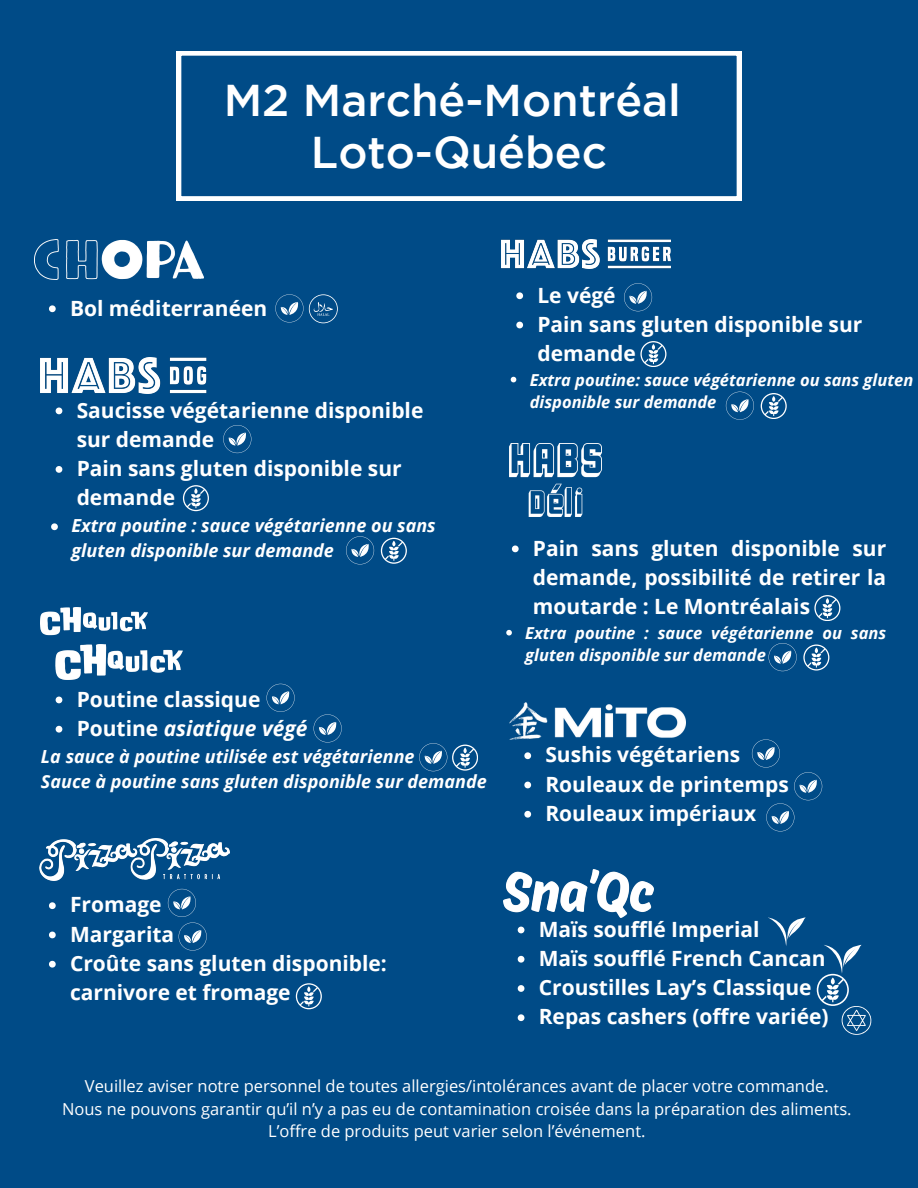
<style>
.page{position:relative;width:918px;height:1188px;background:#004b87}
.page>*{position:absolute;margin:0;border:0;box-sizing:border-box;transform-origin:0 0}
.t1{font:500 44.4px/51.8px "Gotham";color:#fff;text-align:center}
.t2{font:700 21px/29.2px "Open Sans";color:#fff}
.t3{font:italic 700 21px "Open Sans";color:#fff}
.t4{font:italic 700 18px/24.8px "Open Sans";color:#fff}
.t5{font:16.5px "Open Sans";color:#fff}
.t6{font:italic 700 16.5px/22.5px "Open Sans";color:#fff}
.s1{font-style:normal}
</style>
<div class="page">
<img style="left:34px;top:239px;width:169px;height:41px">
<img style="left:502px;top:239px;width:168px;height:29px">
<img style="left:41px;top:357px;width:166px;height:36px">
<img style="left:510px;top:444px;width:92px;height:73px">
<img style="left:510px;top:702px;width:175px;height:38px">
<svg style="left:49px;top:305px;width:7px;height:7px"></svg>
<svg style="left:516px;top:292px;width:7px;height:7px"></svg>
<svg style="left:516px;top:322px;width:7px;height:6px"></svg>
<svg style="left:511px;top:377px;width:5px;height:5px"></svg>
<img style="left:41px;top:607px;width:142px;height:72px">
<img style="left:39px;top:839px;width:190px;height:41px">
<svg style="left:524px;top:752px;width:7px;height:7px"></svg>
<svg style="left:524px;top:782px;width:7px;height:6px"></svg>
<svg style="left:524px;top:811px;width:7px;height:7px"></svg>
<svg style="left:56px;top:408px;width:6px;height:6px"></svg>
<svg style="left:56px;top:466px;width:6px;height:7px"></svg>
<svg style="left:51px;top:523px;width:7px;height:7px"></svg>
<svg style="left:512px;top:546px;width:7px;height:6px"></svg>
<svg style="left:506px;top:630px;width:6px;height:6px"></svg>
<svg style="left:56px;top:697px;width:6px;height:6px"></svg>
<svg style="left:56px;top:726px;width:6px;height:7px"></svg>
<svg style="left:49px;top:902px;width:7px;height:7px"></svg>
<svg style="left:49px;top:932px;width:7px;height:6px"></svg>
<svg style="left:49px;top:961px;width:7px;height:7px"></svg>
<img style="left:503px;top:869px;width:151px;height:49px">
<svg style="left:518px;top:927px;width:6px;height:6px"></svg>
<svg style="left:518px;top:956px;width:6px;height:7px"></svg>
<svg style="left:518px;top:985px;width:6px;height:7px"></svg>
<svg style="left:518px;top:1014px;width:6px;height:7px"></svg>
<svg style="left:768px;top:917px;width:38px;height:29px"></svg>
<svg style="left:817px;top:945px;width:55px;height:90px"></svg>
<svg style="left:752px;top:739px;width:70px;height:92px"></svg>
<svg style="left:267px;top:684px;width:28px;height:28px"></svg>
<svg style="left:275px;top:294px;width:28px;height:28px"></svg>
<svg style="left:624px;top:283px;width:28px;height:28px"></svg>
<svg style="left:314px;top:714px;width:28px;height:28px"></svg>
<svg style="left:168px;top:889px;width:39px;height:62px"></svg>
<svg style="left:296px;top:983px;width:26px;height:26px"></svg>
<svg style="left:177px;top:51px;width:564px;height:150px"></svg>
<svg style="left:223px;top:425px;width:28px;height:28px"></svg>
<svg style="left:183px;top:485px;width:26px;height:26px"></svg>
<svg style="left:419px;top:743px;width:59px;height:28px"></svg>
<svg style="left:769px;top:643px;width:28px;height:28px"></svg>
<svg style="left:803px;top:645px;width:26px;height:25px"></svg>
<svg style="left:726px;top:392px;width:28px;height:28px"></svg>
<svg style="left:761px;top:393px;width:26px;height:26px"></svg>
<svg style="left:640px;top:341px;width:26px;height:26px"></svg>
<svg style="left:814px;top:595px;width:26px;height:26px"></svg>
<svg style="left:346px;top:536px;width:28px;height:28px"></svg>
<svg style="left:381px;top:538px;width:26px;height:26px"></svg>
<svg style="left:309px;top:294px;width:29px;height:29px"></svg>
<p class="t1" style="left:224px;top:77px;width:459px">M2 Marché-Montréal<br>Loto-Québec</p>
<p class="t2" style="left:70px;top:293px;width:199px">Bol méditerranéen</p>
<p class="t2" style="left:77px;top:395px;width:348px">Saucisse végétarienne disponible sur demande</p>
<p class="t2" style="left:77px;top:453px;width:327px">Pain sans gluten disponible sur demande</p>
<p class="t4" style="left:72px;top:513px;width:366px">Extra poutine : sauce végétarienne ou sans gluten disponible sur demande</p>
<p class="t2" style="left:77px;top:684px;width:185px">Poutine classique</p>
<p class="t3" style="left:77px;top:714px;width:232px"><span class="s1">Poutine</span> asiatique végé</p>
<p class="t4" style="left:41px;top:744px;width:447px">La sauce à poutine utilisée est végétarienne<br>Sauce à poutine sans gluten disponible sur demande</p>
<p class="t2" style="left:70px;top:890px;width:93px">Fromage</p>
<p class="t2" style="left:70px;top:919px;width:106px">Margarita</p>
<p class="t2" style="left:70px;top:948px;width:318px">Croûte sans gluten disponible: carnivore et fromage</p>
<p class="t2" style="left:537px;top:280px;width:80px">Le végé</p>
<p class="t2" style="left:537px;top:309px;width:327px">Pain sans gluten disponible sur demande</p>
<p class="t6" style="left:530px;top:368px;width:385px">Extra poutine: sauce végétarienne ou sans gluten disponible sur demande</p>
<p class="t2" style="left:533px;top:533px;width:355px;text-align:justify">Pain sans gluten disponible sur demande, possibilité de retirer la moutarde : Le Montréalais</p>
<p class="t6" style="left:525px;top:621px;width:362px">Extra poutine : sauce végétarienne ou sans gluten disponible sur demande</p>
<p class="t2" style="left:545px;top:740px;width:196px">Sushis végétariens</p>
<p class="t2" style="left:545px;top:769px;width:245px">Rouleaux de printemps</p>
<p class="t2" style="left:545px;top:798px;width:212px">Rouleaux impériaux</p>
<p class="t2" style="left:539px;top:914px;width:222px">Maïs soufflé Imperial</p>
<h3 class="t2" style="left:539px;top:943px;width:288px">Maïs soufflé French Cancan</h3>
<p class="t2" style="left:539px;top:972px;width:274px">Croustilles Lay’s Classique</p>
<p class="t2" style="left:539px;top:1002px;width:291px">Repas cashers (offre variée)</p>
<p class="t5" style="left:85px;top:1075px;width:745px">Veuillez aviser notre personnel de toutes allergies/intolérances avant de placer votre commande.</p>
<p class="t5" style="left:62px;top:1097px;width:791px">Nous ne pouvons garantir qu’il n’y a pas eu de contamination croisée dans la préparation des aliments.</p>
<p class="t5" style="left:268px;top:1120px;width:379px">L’offre de produits peut varier selon l’événement.</p>
</div>
